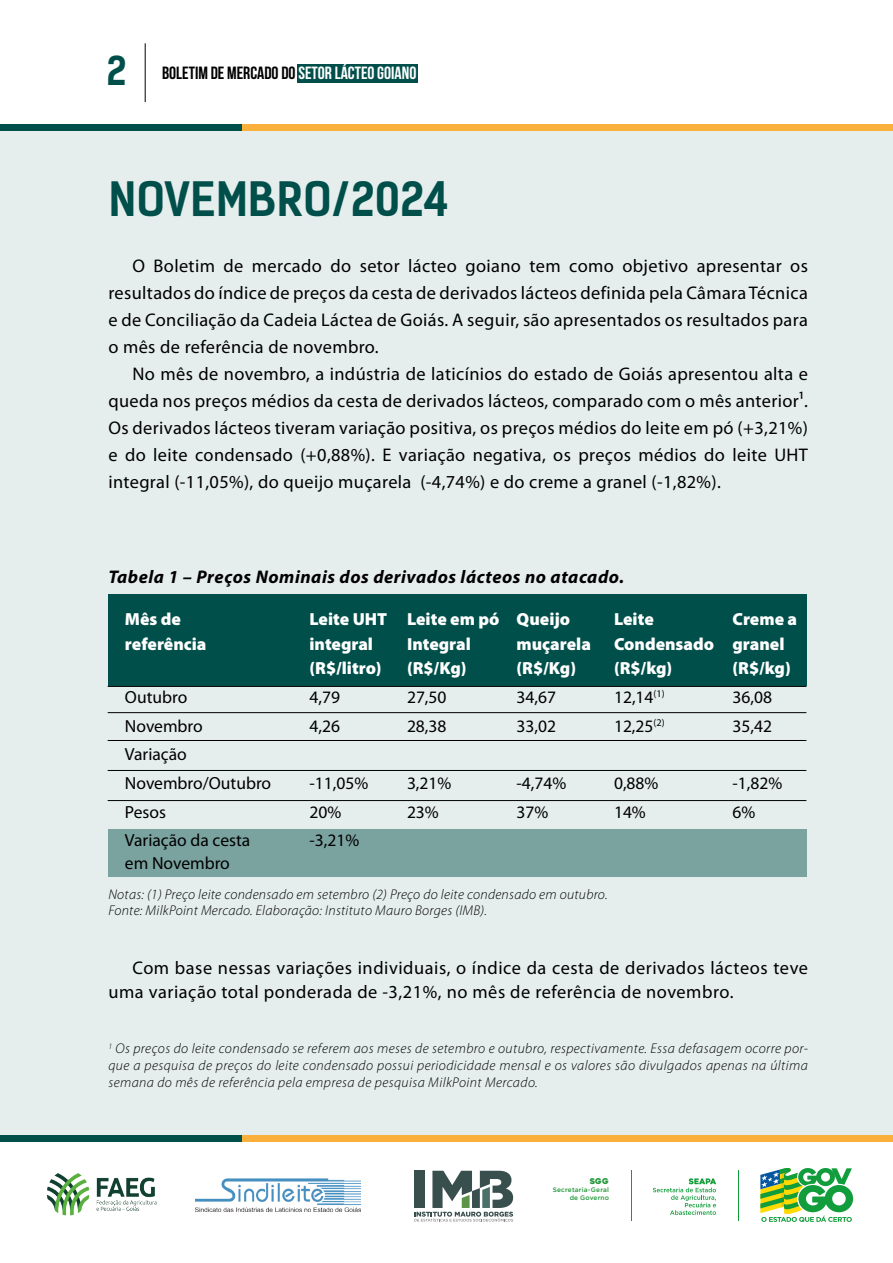
<style>
.page{position:relative;width:893px;height:1263px;background:#fff}
.page>*{position:absolute;margin:0;border:0;box-sizing:border-box;transform-origin:0 0}
.t1{font:700 45.15px "Kelson Sans BG";color:#004f4a}
.t2{font:18.3px/27px "Myriad Pro";letter-spacing:.025em;color:#000;text-align:justify}
.t3{font:italic 700 18.3px "Myriad Pro";letter-spacing:.03em;color:#000}
.t4{font:17.7px "Bebas Neue";color:#000}
.t5{font:17.55px/28.7px "Myriad Pro";color:#000}
.t6{font:900 17.55px "Myriad Pro";color:#fff}
.t7{font:italic 300 14.1px/17px "Myriad Pro";letter-spacing:.02em;color:#000}
.t8{font:7.95px "Heavitas";color:#209638}
.t9{font:500 6.45px/7.8px "Gotham";letter-spacing:.03em;color:#209638;text-align:right}
.s1{font-family:"Kelson Sans";font-weight:700;font-size:37.95px;color:#004f4a}
.s2{color:#fff}
</style>
<div class="page">
<div style="left:0;top:124px;width:893px;height:1014px;background:#e6eded"></div>
<div style="left:297px;top:64px;width:121px;height:18px;background:#004f4a"></div>
<hr style="left:145px;top:43px;width:1px;height:59px;background:#000">
<div style="left:108px;top:828px;width:698px;height:48px;background:#7aa3a0"></div>
<div style="left:108px;top:595px;width:698px;height:91px;background:#004f4a"></div>
<hr style="left:108px;top:686px;width:698px;height:1px;background:#000">
<hr style="left:108px;top:712px;width:698px;height:1px;background:#000">
<hr style="left:108px;top:740px;width:698px;height:1px;background:#000">
<hr style="left:108px;top:770px;width:698px;height:1px;background:#000">
<hr style="left:108px;top:800px;width:698px;height:1px;background:#000">
<div style="left:0;top:1135px;width:243px;height:7px;background:#004f4a"></div>
<div style="left:0;top:124px;width:243px;height:7px;background:#004f4a"></div>
<div style="left:243px;top:1135px;width:650px;height:7px;background:#fbb03b"></div>
<div style="left:243px;top:124px;width:650px;height:7px;background:#fbb03b"></div>
<img style="left:46px;top:1173px;width:111px;height:43px">
<img style="left:195px;top:1179px;width:166px;height:33px">
<svg style="left:414px;top:1171px;width:99px;height:50px"></svg>
<svg style="left:760px;top:1167px;width:93px;height:55px"></svg>
<hr style="left:738px;top:1170px;width:1px;height:51px;background:#119d3c">
<svg style="left:653px;top:1178px;width:63px;height:37px"></svg>
<hr style="left:631px;top:1170px;width:1px;height:51px;background:#119d3c">
<p class="t4" style="left:107px;top:64px;width:311px"><span class="s1">2</span> BOLETIM DE MERCADO DO <span class="s2">SETOR LÁCTEO GOIANO</span></p>
<h1 class="t1" style="left:108px;top:171px;width:343px">NOVEMBRO/2024</h1>
<p class="t2" style="left:108px;top:252px;width:701px;text-indent:24px">O Boletim de mercado do setor lácteo goiano tem como objetivo apresentar os resultados do índice de preços da cesta de derivados lácteos definida pela Câmara Técnica e de Conciliação da Cadeia Láctea de Goiás. A seguir, são apresentados os resultados para o mês de referência de novembro.</p>
<p class="t2" style="left:108px;top:360px;width:701px;text-indent:24px">No mês de novembro, a indústria de laticínios do estado de Goiás apresentou alta e queda nos preços médios da cesta de derivados lácteos, comparado com o mês anterior1.<br>Os derivados lácteos tiveram variação positiva, os preços médios do leite em pó (+3,21%) e do leite condensado (+0,88%). E variação negativa, os preços médios do leite UHT integral (-11,05%), do queijo muçarela (-4,74%) e do creme a granel (-1,82%).</p>
<p class="t3" style="left:108px;top:565px;width:517px">Tabela 1 – Preços Nominais dos derivados lácteos no atacado.</p>
<p class="t6" style="left:125px;top:609px;width:58px">Mês de</p>
<p class="t6" style="left:309px;top:609px;width:262px">Leite UHT Leite em pó Queijo</p>
<p class="t6" style="left:614px;top:609px;width:41px">Leite</p>
<p class="t6" style="left:732px;top:609px;width:66px">Creme a</p>
<p class="t6" style="left:125px;top:634px;width:83px">referência</p>
<p class="t6" style="left:309px;top:634px;width:65px">integral</p>
<p class="t6" style="left:407px;top:634px;width:65px">Integral</p>
<p class="t6" style="left:516px;top:634px;width:76px">muçarela</p>
<p class="t6" style="left:614px;top:634px;width:172px">Condensado granel</p>
<p class="t6" style="left:309px;top:658px;width:74px">(R$/litro)</p>
<p class="t6" style="left:407px;top:658px;width:61px">(R$/Kg)</p>
<p class="t6" style="left:516px;top:658px;width:61px">(R$/Kg)</p>
<p class="t6" style="left:614px;top:658px;width:60px">(R$/kg)</p>
<p class="t6" style="left:732px;top:658px;width:60px">(R$/kg)</p>
<p class="t5" style="left:125px;top:682px;width:64px">Outubro</p>
<p class="t5" style="left:309px;top:682px;width:32px">4,79</p>
<p class="t5" style="left:407px;top:682px;width:41px">27,50</p>
<p class="t5" style="left:516px;top:682px;width:41px">34,67</p>
<p class="t5" style="left:614px;top:682px;width:52px">12,14<sup>(1)</sup></p>
<p class="t5" style="left:732px;top:682px;width:41px">36,08</p>
<p class="t5" style="left:125px;top:711px;width:79px">Novembro</p>
<p class="t5" style="left:309px;top:711px;width:32px">4,26</p>
<p class="t5" style="left:407px;top:711px;width:41px">28,38</p>
<p class="t5" style="left:516px;top:711px;width:41px">33,02</p>
<p class="t5" style="left:614px;top:711px;width:52px">12,25<sup>(2)</sup></p>
<p class="t5" style="left:732px;top:711px;width:41px">35,42</p>
<p class="t5" style="left:125px;top:740px;width:148px">Variação<br>Novembro/Outubro</p>
<p class="t5" style="left:309px;top:769px;width:60px">-11,05%</p>
<p class="t5" style="left:407px;top:769px;width:46px">3,21%</p>
<p class="t5" style="left:516px;top:769px;width:51px">-4,74%</p>
<p class="t5" style="left:614px;top:769px;width:46px">0,88%</p>
<p class="t5" style="left:732px;top:769px;width:51px">-1,82%</p>
<p class="t5" style="left:125px;top:797px;width:43px">Pesos</p>
<p class="t5" style="left:309px;top:797px;width:33px">20%</p>
<p class="t5" style="left:407px;top:797px;width:33px">23%</p>
<p class="t5" style="left:516px;top:797px;width:33px">37%</p>
<p class="t5" style="left:614px;top:797px;width:33px">14%</p>
<p class="t5" style="left:732px;top:797px;width:24px">6%</p>
<p class="t5" style="left:125px;top:826px;width:127px">Variação da cesta</p>
<p class="t5" style="left:309px;top:826px;width:51px">-3,21%</p>
<p class="t5" style="left:125px;top:848px;width:106px">em Novembro</p>
<p class="t7" style="left:108px;top:886px;width:501px">Notas: (1) Preço leite condensado em setembro (2) Preço do leite condensado em outubro.<br>Fonte: MilkPoint Mercado. Elaboração: Instituto Mauro Borges (IMB).</p>
<p class="t2" style="left:108px;top:955px;width:701px;line-height:24px;text-indent:24px">Com base nessas variações individuais, o índice da cesta de derivados lácteos teve uma variação total ponderada de -3,21%, no mês de referência de novembro.</p>
<p class="t7" style="left:108px;top:1041px;width:701px;text-align:justify"><sup>1</sup> Os preços do leite condensado se referem aos meses de setembro e outubro, respectivamente. Essa defasagem ocorre por&shy;que a pesquisa de preços do leite condensado possui periodicidade mensal e os valores são divulgados apenas na última semana do mês de referência pela empresa de pesquisa MilkPoint Mercado.</p>
<p class="t8" style="left:590px;top:1176px;width:21px">Sgg</p>
<p class="t9" style="left:553px;top:1186px;width:58px">Secretaria-Geral de Governo</p>
</div>
